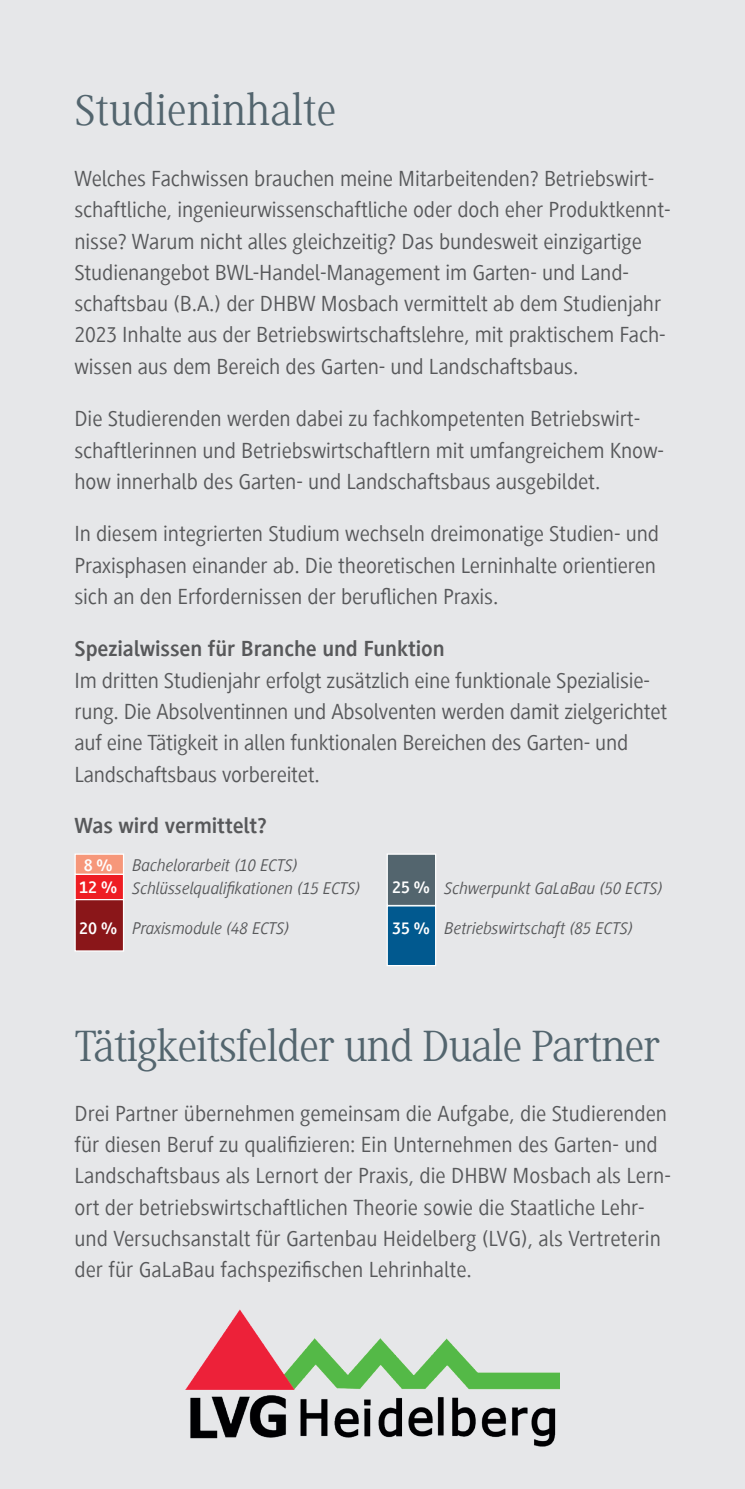
<style>
.page{position:relative;width:745px;height:1489px;background:#fff}
.page>*{position:absolute;margin:0;border:0;box-sizing:border-box;transform-origin:0 0}
.t1{font:45px "Generis Serif Com";letter-spacing:-.02em;color:#53656e}
.t2{font:45px "Generis Serif Com";color:#53656e}
.t3{font:22.5px/31.2px "Generis Sans Com";letter-spacing:-.005em;color:#57585a}
.t4{font:700 22.5px "Generis Sans Com";letter-spacing:-.005em;color:#57585a}
.t5{font:italic 17.5px "Generis Sans Com";color:#57585a}
.t6{font:700 17.5px "Generis Sans Com";color:#fff}
</style>
<div class="page">
<div style="left:0;top:0;width:744px;height:1488px;background:#e6e7e9"></div>
<div style="left:74px;top:853px;width:50px;height:22px;background:#f6977a;border:1px solid #fff"></div>
<div style="left:74px;top:873px;width:50px;height:27px;background:#ee1d23;border:1px solid #fff"></div>
<div style="left:74px;top:899px;width:50px;height:52px;background:#8a1619;border:1px solid #fff"></div>
<div style="left:386px;top:853px;width:50px;height:53px;background:#53656e;border:1px solid #fff"></div>
<div style="left:386px;top:905px;width:50px;height:61px;background:#01598f;border:1px solid #fff"></div>
<img style="left:186px;top:1309px;width:373px;height:137px">
<h1 class="t2" style="left:74px;top:85px;width:263px">Studieninhalte</h1>
<p class="t3" style="left:74px;top:163px;width:597px">Welches Fachwissen brauchen meine Mitarbeitenden? Betriebswirt&shy;schaftliche, ingenieurwissenschaftliche oder doch eher Produktkennt&shy;nisse? Warum nicht alles gleichzeitig? Das bundesweit einzigartige Studienangebot BWL-Handel-Management im Garten- und Land&shy;schaftsbau (B.A.) der DHBW Mosbach vermittelt ab dem Studienjahr 2023 Inhalte aus der Betriebswirtschaftslehre, mit praktischem Fach&shy;wissen aus dem Bereich des Garten- und Landschaftsbaus.</p>
<p class="t3" style="left:74px;top:403px;width:590px">Die Studierenden werden dabei zu fachkompetenten Betriebswirt&shy;schaftlerinnen und Betriebswirtschaftlern mit umfangreichem Know&shy;how innerhalb des Garten- und Landschaftsbaus ausgebildet.</p>
<p class="t3" style="left:74px;top:518px;width:585px">In diesem integrierten Studium wechseln dreimonatige Studien- und<br>Praxisphasen einander ab. Die theoretischen Lerninhalte orientieren sich an den Erfordernissen der beruflichen Praxis.</p>
<p class="t4" style="left:74px;top:636px;width:371px">Spezialwissen für Branche und Funktion</p>
<p class="t3" style="left:74px;top:664px;width:594px">Im dritten Studienjahr erfolgt zusätzlich eine funktionale Spezialisie&shy;rung. Die Absolventinnen und Absolventen werden damit zielgerichtet auf eine Tätigkeit in allen funktionalen Bereichen des Garten- und Landschaftsbaus vorbereitet.</p>
<p class="t4" style="left:74px;top:813px;width:194px">Was wird vermittelt?</p>
<p class="t6" style="left:84px;top:855px;width:31px">8 %</p>
<p class="t5" style="left:132px;top:855px;width:167px">Bachelorarbeit (10 ECTS)</p>
<p class="t6" style="left:79px;top:878px;width:40px">12 %</p>
<p class="t5" style="left:132px;top:878px;width:230px">Schlüsselqualifikationen (15 ECTS)</p>
<p class="t6" style="left:392px;top:878px;width:40px">25 %</p>
<p class="t5" style="left:444px;top:878px;width:220px">Schwerpunkt GaLaBau (50 ECTS)</p>
<p class="t6" style="left:79px;top:918px;width:40px">20 %</p>
<p class="t5" style="left:132px;top:918px;width:159px">Praxismodule (48 ECTS)</p>
<p class="t6" style="left:392px;top:918px;width:40px">35 %</p>
<p class="t5" style="left:444px;top:918px;width:190px">Betriebswirtschaft (85 ECTS)</p>
<h1 class="t1" style="left:74px;top:1020px;width:587px">Tätigkeitsfelder und Duale Partner</h1>
<p class="t3" style="left:74px;top:1097px;width:597px">Drei Partner übernehmen gemeinsam die Aufgabe, die Studierenden für diesen Beruf zu qualifizieren: Ein Unternehmen des Garten- und Landschaftsbaus als Lernort der Praxis, die DHBW Mosbach als Lern&shy;ort der betriebswirtschaftlichen Theorie sowie die Staatliche Lehr&shy;und Versuchsanstalt für Gartenbau Heidelberg (LVG), als Vertreterin der für GaLaBau fachspezifischen Lehrinhalte.</p>
</div>
